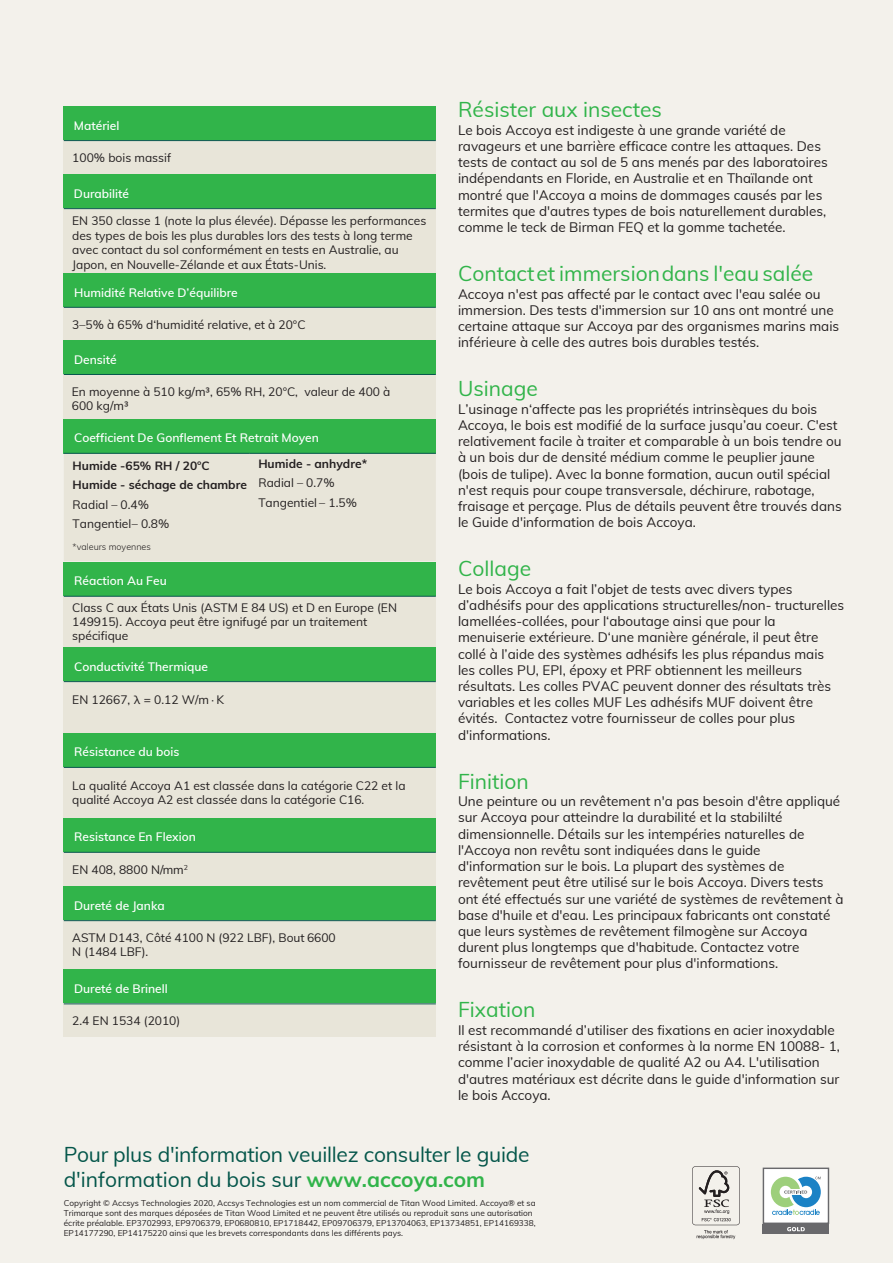
<style>
.page{position:relative;width:893px;height:1263px;background:#f3f1eb}
.page>*{position:absolute;margin:0;border:0;box-sizing:border-box;transform-origin:0 0}
.t1{font:21px "Muli";color:#31b44a}
.t2{font:21px/25.2px "Muli";letter-spacing:-.01em;color:#04564a}
.t3{font:13.5px/16.2px "Muli";color:#231f20}
.Body_copy{font:12px/14.4px "Muli";color:#231f20}
.Body_copy-2{font:600 12px "Muli";color:#fff}
.Body_copy-3{font:12px/19.5px "Muli";color:#231f20}
.Body_copy-4{font:700 12px/19.5px "Muli";color:#231f20}
.Body_copy-5{font:300 9px "Muli";color:#231f20}
.t4{font:8.25px/9.9px "Muli";color:#231f20}
.s1{font-weight:400}
.s2{font-weight:700}
.s3{font-style:inherit}
.s4{font-family:"Andale Mono"}
.s5{font-weight:700;color:#31b44a}
</style>
<div class="page">
<div style="left:64px;top:107px;width:372px;height:34px;background:#31b44a"></div>
<div style="left:64px;top:141px;width:372px;height:34px;background:#e8e5d9"></div>
<hr style="left:64px;top:140px;width:372px;height:1px;background:#04564a">
<div style="left:64px;top:175px;width:372px;height:34px;background:#31b44a"></div>
<div style="left:64px;top:209px;width:372px;height:64px;background:#e8e5d9"></div>
<hr style="left:64px;top:208px;width:372px;height:1px;background:#04564a">
<div style="left:64px;top:273px;width:372px;height:34px;background:#31b44a"></div>
<div style="left:64px;top:307px;width:372px;height:35px;background:#e8e5d9"></div>
<hr style="left:64px;top:307px;width:372px;height:1px;background:#04564a">
<div style="left:64px;top:340px;width:372px;height:34px;background:#31b44a"></div>
<div style="left:64px;top:375px;width:372px;height:46px;background:#e8e5d9"></div>
<hr style="left:64px;top:374px;width:372px;height:1px;background:#04564a">
<div style="left:64px;top:562px;width:372px;height:34px;background:#31b44a"></div>
<div style="left:64px;top:596px;width:372px;height:52px;background:#e8e5d9"></div>
<hr style="left:64px;top:596px;width:372px;height:1px;background:#04564a">
<div style="left:64px;top:648px;width:372px;height:34px;background:#31b44a"></div>
<div style="left:64px;top:682px;width:372px;height:51px;background:#e8e5d9"></div>
<hr style="left:64px;top:681px;width:372px;height:1px;background:#04564a">
<div style="left:64px;top:733px;width:372px;height:34px;background:#31b44a"></div>
<div style="left:64px;top:767px;width:372px;height:52px;background:#e8e5d9"></div>
<hr style="left:64px;top:767px;width:372px;height:1px;background:#04564a">
<div style="left:64px;top:818px;width:372px;height:34px;background:#31b44a"></div>
<div style="left:64px;top:852px;width:372px;height:35px;background:#e8e5d9"></div>
<hr style="left:64px;top:852px;width:372px;height:1px;background:#04564a">
<div style="left:64px;top:887px;width:372px;height:34px;background:#31b44a"></div>
<div style="left:64px;top:921px;width:372px;height:49px;background:#e8e5d9"></div>
<hr style="left:64px;top:920px;width:372px;height:1px;background:#04564a">
<div style="left:64px;top:970px;width:372px;height:34px;background:#31b44a"></div>
<div style="left:64px;top:1004px;width:372px;height:33px;background:#e8e5d9"></div>
<hr style="left:64px;top:1003px;width:372px;height:1px;background:#04564a">
<div style="left:64px;top:419px;width:372px;height:34px;background:#31b44a"></div>
<div style="left:64px;top:454px;width:372px;height:107px;background:#e8e5d9"></div>
<hr style="left:64px;top:453px;width:186px;height:1px;background:#04564a">
<hr style="left:250px;top:453px;width:186px;height:1px;background:#04564a">
<div style="left:763px;top:1224px;width:66px;height:10px;background:#69696c"></div>
<div style="left:763px;top:1167px;width:66px;height:57px;background:#fff;border:1px solid #69696c"></div>
<svg style="left:771px;top:1176px;width:50px;height:39px"></svg>
<svg style="left:787px;top:1227px;width:18px;height:4px"></svg>
<svg style="left:692px;top:1166px;width:48px;height:73px"></svg>
<p class="Body_copy-2" style="left:74px;top:117px;width:47px">Matériel</p>
<p class="Body_copy" style="left:72px;top:150px;width:100px">100% bois massif</p>
<p class="Body_copy-2" style="left:74px;top:185px;width:57px">Durabilité</p>
<p class="Body_copy" style="left:72px;top:213px;width:356px">EN 350 classe 1 (note la plus élevée). Dépasse les performances des types de bois les plus durables lors des tests à long terme avec contact du sol conformément en tests en Australie, au Japon, en Nouvelle-Zélande et aux États-Unis.</p>
<p class="Body_copy-2" style="left:74px;top:284px;width:165px">Humidité Relative D’équilibre</p>
<p class="Body_copy" style="left:72px;top:316px;width:235px">3–5% à 65% d‘humidité relative, et à 20°C</p>
<p class="Body_copy-2" style="left:74px;top:350px;width:44px">Densité</p>
<p class="Body_copy" style="left:72px;top:384px;width:320px">En moyenne à 510 kg/m³, 65% RH, 20°C, valeur de 400 à<br>600 kg/m³</p>
<p class="Body_copy-2" style="left:74px;top:429px;width:246px">Coefficient De Gonflement Et Retrait Moyen</p>
<p class="Body_copy-4" style="left:73px;top:455px;width:176px">Humide -65% RH / 20°C<br>Humide - séchage de chambre<br><span class="s1">Radial – 0.4%<br></span><span class="s1">Tangentiel</span><span class="s1">– 0.8%</span></p>
<p class="Body_copy-5" style="left:73px;top:540px;width:80px">*valeurs moyennes</p>
<p class="Body_copy-3" style="left:258px;top:453px;width:110px"><span class="s2">Humide - anhydre*<br></span>Radial – 0.7%<br><span class="s3">Tangentiel</span> – 1.5%</p>
<p class="Body_copy-2" style="left:74px;top:572px;width:94px">Réaction Au Feu</p>
<p class="Body_copy" style="left:72px;top:599px;width:326px">Class C aux États Unis (ASTM E 84 US) et D en Europe (EN<br>149915). Accoya peut être ignifugé par un traitement spécifique</p>
<p class="Body_copy-2" style="left:74px;top:657px;width:135px">Conductivité Thermique</p>
<p class="Body_copy-3" style="left:72px;top:689px;width:153px">EN 12667, <span class="s4">λ</span> = 0.12 W/m∙K</p>
<p class="Body_copy-2" style="left:74px;top:743px;width:107px">Résistance du bois</p>
<p class="Body_copy" style="left:72px;top:778px;width:335px">La qualité Accoya A1 est classée dans la catégorie C22 et la qualité Accoya A2 est classée dans la catégorie C16.</p>
<p class="Body_copy-2" style="left:74px;top:828px;width:123px">Resistance En Flexion</p>
<p class="Body_copy-3" style="left:72px;top:859px;width:117px">EN 408, 8800 N/mm<sup>2</sup></p>
<p class="Body_copy-2" style="left:74px;top:896px;width:92px">Dureté de Janka</p>
<p class="Body_copy-3" style="left:72px;top:930px;width:265px;line-height:14.4px">ASTM D143, <span class="s3">Côté</span> 4100 N (922 LBF), <span class="s3">Bout</span> 6600<br>N (1484 LBF).</p>
<p class="Body_copy-2" style="left:74px;top:980px;width:95px">Dureté de Brinell</p>
<p class="Body_copy-3" style="left:72px;top:1010px;width:110px">2.4 EN 1534 (2010)</p>
<p class="t1" style="left:458px;top:94px;width:205px">Résister aux insectes</p>
<p class="t3" style="left:458px;top:121px;width:371px">Le bois Accoya est indigeste à une grande variété de ravageurs et une barrière efficace contre les attaques. Des tests de contact au sol de 5 ans menés par des laboratoires indépendants en Floride, en Australie et en Thaïlande ont montré que l'Accoya a moins de dommages causés par les termites que d'autres types de bois naturellement durables, comme le teck de Birman FEQ et la gomme tachetée.</p>
<p class="t1" style="left:458px;top:258px;width:357px">Contact et immersion dans l'eau salée</p>
<p class="t3" style="left:458px;top:285px;width:383px">Accoya n'est pas affecté par le contact avec l'eau salée ou immersion. Des tests d'immersion sur 10 ans ont montré une certaine attaque sur Accoya par des organismes marins mais inférieure à celle des autres bois durables testés.</p>
<p class="t1" style="left:458px;top:373px;width:81px">Usinage</p>
<p class="t3" style="left:458px;top:400px;width:385px">L’usinage n‘affecte pas les propriétés intrinsèques du bois Accoya, le bois est modifié de la surface jusqu’au coeur. C'est relativement facile à traiter et comparable à un bois tendre ou à un bois dur de densité médium comme le peuplier jaune (bois de tulipe). Avec la bonne formation, aucun outil spécial n'est requis pour coupe transversale, déchirure, rabotage, fraisage et perçage. Plus de détails peuvent être trouvés dans le Guide d'information de bois Accoya.</p>
<p class="t1" style="left:458px;top:553px;width:75px">Collage</p>
<p class="t3" style="left:458px;top:580px;width:388px">Le bois Accoya a fait l’objet de tests avec divers types d’adhésifs pour des applications structurelles/non- tructurelles lamellées-collées, pour l‘aboutage ainsi que pour la menuiserie extérieure. D‘une manière générale, il peut être collé à l’aide des systèmes adhésifs les plus répandus mais les colles PU, EPI, époxy et PRF obtiennent les meilleurs résultats. Les colles PVAC peuvent donner des résultats très variables et les colles MUF Les adhésifs MUF doivent être évités. Contactez votre fournisseur de colles pour plus d'informations.</p>
<p class="t1" style="left:458px;top:766px;width:72px">Finition</p>
<p class="t3" style="left:458px;top:793px;width:387px">Une peinture ou un revêtement n'a pas besoin d'être appliqué sur Accoya pour atteindre la durabilité et la stabililté dimensionnelle. Détails sur les intempéries naturelles de l'Accoya non revêtu sont indiquées dans le guide d'information sur le bois. La plupart des systèmes de revêtement peut être utilisé sur le bois Accoya. Divers tests ont été effectués sur une variété de systèmes de revêtement à base d'huile et d'eau. Les principaux fabricants ont constaté que leurs systèmes de revêtement filmogène sur Accoya durent plus longtemps que d'habitude. Contactez votre fournisseur de revêtement pour plus d'informations.</p>
<p class="t1" style="left:458px;top:994px;width:79px">Fixation</p>
<p class="t3" style="left:458px;top:1021px;width:383px">Il est recommandé d’utiliser des fixations en acier inoxydable résistant à la corrosion et conformes à la norme EN 10088- 1, comme l’acier inoxydable de qualité A2 ou A4. L'utilisation d'autres matériaux est décrite dans le guide d'information sur le bois Accoya.</p>
<p class="t2" style="left:64px;top:1141px;width:467px">Pour plus d'information veuillez consulter le guide d'information du bois sur <span class="s5">www.accoya.com</span></p>
<p class="t4" style="left:64px;top:1197px;width:473px">Copyright © Accsys Technologies 2020, Accsys Technologies est un nom commercial de Titan Wood Limited. Accoya® et sa Trimarque sont des marques déposées de Titan Wood Limited et ne peuvent être utilisés ou reproduit sans une autorisation écrite préalable. EP3702993, EP9706379, EP0680810, EP1718442, EP09706379, EP13704063, EP13734851, EP14169338, EP14177290, EP14175220 ainsi que les brevets correspondants dans les différents pays.</p>
</div>
